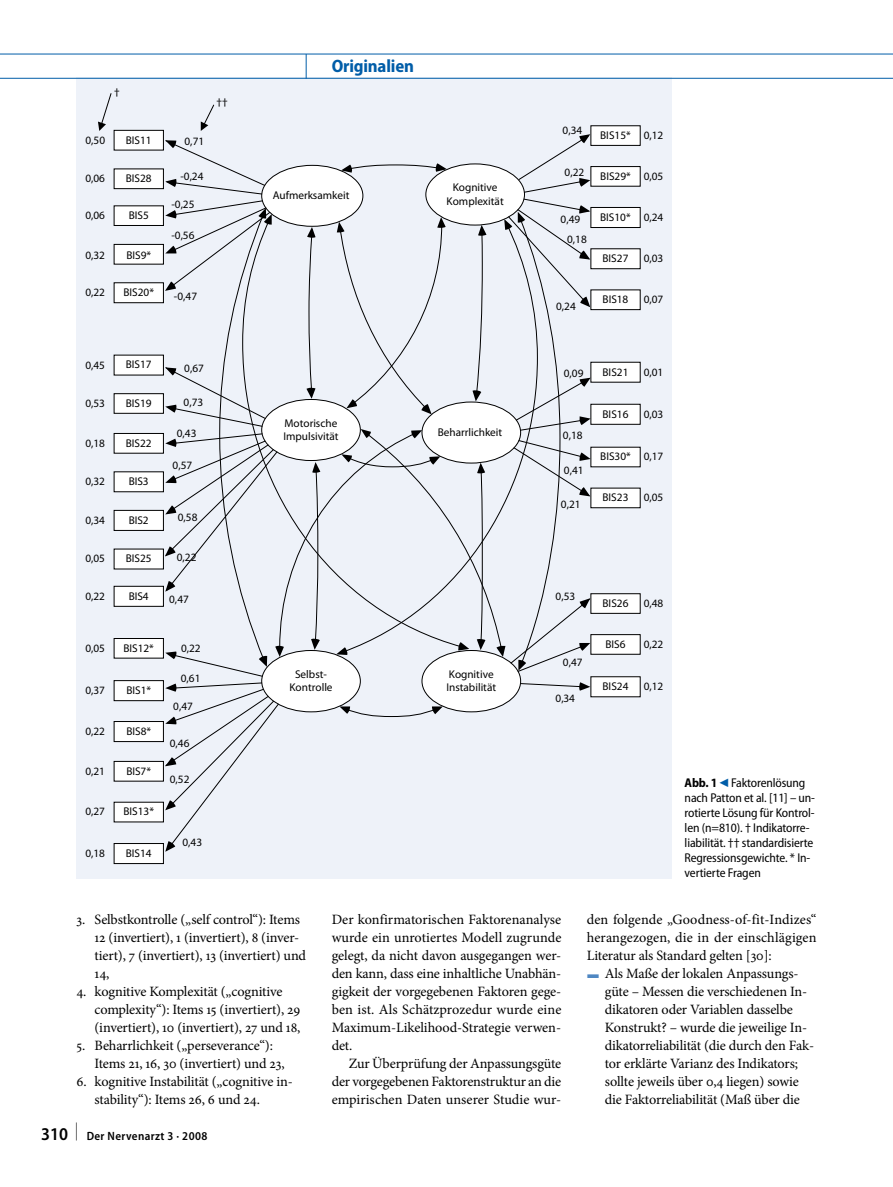
<style>
.page{position:relative;width:893px;height:1187px;background:#fff}
.page>*{position:absolute;margin:0;border:0;box-sizing:border-box;transform-origin:0 0}
.t1{font:700 semi-condensed 18px "Myriad Pro";letter-spacing:-.01em;color:#005da8}
._010_fliesstext_ohne{font:15px "Myriad Pro";color:#000}
._011_aufzaehlung_1_o{font:14.25px/18px "Minion Pro";letter-spacing:-.01em;color:#000}
._010_fliesstext_ohne-2{font:14.25px/18px "Minion Pro";letter-spacing:-.005em;color:#000;text-align:justify}
._010_fliesstext_mit{font:14.25px/18px "Minion Pro";letter-spacing:-.005em;color:#000;text-align:justify}
._024_abb_legende{font:semi-condensed 12.75px/15px "Myriad Pro";letter-spacing:-.01em;color:#000}
.t2{font:600 semi-condensed 12px "Myriad Pro";letter-spacing:.03em;color:#000}
.t3{font:11.25px/13.5px "Myriad Pro";color:#000;text-align:center}
.s1{font-weight:700}
.s2{font-family:"S Buttons";font-stretch:normal;font-size:14.25px;color:#005da8}
.s3{font-family:"Minion Pro";font-size:14.25px}
.s4{font-size:18px}
.s5{font-family:"S Buttons";color:#4f87c2}
</style>
<div class="page">
<div style="left:77px;top:78px;width:595px;height:800px;background:#eef2f9"></div>
<div style="left:114px;top:843px;width:49px;height:20px;background:#fff"></div>
<div style="left:591px;top:126px;width:49px;height:19px;background:#fff"></div>
<div style="left:590px;top:125px;width:51px;height:21px;border:1px solid #000"></div>
<div style="left:591px;top:166px;width:49px;height:20px;background:#fff"></div>
<div style="left:590px;top:166px;width:51px;height:20px;border:1px solid #000"></div>
<div style="left:591px;top:207px;width:49px;height:20px;background:#fff"></div>
<div style="left:590px;top:207px;width:51px;height:21px;border:1px solid #000"></div>
<div style="left:591px;top:249px;width:49px;height:20px;background:#fff"></div>
<div style="left:590px;top:248px;width:51px;height:21px;border:1px solid #000"></div>
<div style="left:591px;top:290px;width:49px;height:19px;background:#fff"></div>
<div style="left:590px;top:289px;width:51px;height:21px;border:1px solid #000"></div>
<div style="left:591px;top:362px;width:49px;height:20px;background:#fff"></div>
<div style="left:591px;top:404px;width:49px;height:20px;background:#fff"></div>
<div style="left:591px;top:447px;width:49px;height:20px;background:#fff"></div>
<div style="left:591px;top:488px;width:49px;height:19px;background:#fff"></div>
<div style="left:591px;top:593px;width:49px;height:20px;background:#fff"></div>
<div style="left:590px;top:593px;width:51px;height:20px;border:1px solid #000"></div>
<div style="left:591px;top:634px;width:49px;height:20px;background:#fff"></div>
<div style="left:590px;top:634px;width:51px;height:20px;border:1px solid #000"></div>
<div style="left:591px;top:676px;width:49px;height:20px;background:#fff"></div>
<svg style="left:98px;top:93px;width:493px;height:758px"></svg>
<hr style="left:0;top:54px;width:893px;height:1px;background:#005da8">
<hr style="left:0;top:78px;width:893px;height:1px;background:#005da8">
<svg style="left:306px;top:54px;width:1px;height:25px"></svg>
<p class="t3" style="left:114px;top:85px;width:7px">†</p>
<p class="t3" style="left:85px;top:133px;width:21px">0,50</p>
<p class="t3" style="left:126px;top:133px;width:27px">BIS11</p>
<p class="t3" style="left:85px;top:171px;width:21px">0,06</p>
<p class="t3" style="left:126px;top:171px;width:27px">BIS28</p>
<p class="t3" style="left:85px;top:208px;width:21px">0,06</p>
<p class="t3" style="left:129px;top:208px;width:22px">BIS5</p>
<p class="t3" style="left:85px;top:248px;width:21px">0,32</p>
<p class="t3" style="left:126px;top:248px;width:26px">BIS9*</p>
<p class="t3" style="left:85px;top:285px;width:21px">0,22</p>
<p class="t3" style="left:123px;top:285px;width:32px">BIS20*</p>
<p class="t3" style="left:184px;top:134px;width:21px">0,71</p>
<p class="t3" style="left:180px;top:169px;width:25px">-0,24</p>
<p class="t3" style="left:171px;top:197px;width:25px">-0,25</p>
<p class="t3" style="left:171px;top:228px;width:25px">-0,56</p>
<p class="t3" style="left:216px;top:95px;width:13px">††</p>
<p class="t3" style="left:174px;top:289px;width:25px">-0,47</p>
<p class="t3" style="left:85px;top:358px;width:21px">0,45</p>
<p class="t3" style="left:126px;top:357px;width:27px">BIS17</p>
<p class="t3" style="left:85px;top:396px;width:21px">0,53</p>
<p class="t3" style="left:126px;top:396px;width:27px">BIS19</p>
<p class="t3" style="left:85px;top:436px;width:21px">0,18</p>
<p class="t3" style="left:126px;top:436px;width:27px">BIS22</p>
<p class="t3" style="left:85px;top:474px;width:21px">0,32</p>
<p class="t3" style="left:129px;top:474px;width:22px">BIS3</p>
<p class="t3" style="left:85px;top:513px;width:21px">0,34</p>
<p class="t3" style="left:129px;top:513px;width:22px">BIS2</p>
<p class="t3" style="left:85px;top:551px;width:21px">0,05</p>
<p class="t3" style="left:126px;top:551px;width:27px">BIS25</p>
<p class="t3" style="left:85px;top:589px;width:21px">0,22</p>
<p class="t3" style="left:129px;top:589px;width:22px">BIS4</p>
<p class="t3" style="left:85px;top:641px;width:21px">0,05</p>
<p class="t3" style="left:123px;top:641px;width:32px">BIS12*</p>
<p class="t3" style="left:85px;top:683px;width:21px">0,37</p>
<p class="t3" style="left:126px;top:683px;width:26px">BIS1*</p>
<p class="t3" style="left:85px;top:724px;width:21px">0,22</p>
<p class="t3" style="left:126px;top:724px;width:26px">BIS8*</p>
<p class="t3" style="left:85px;top:763px;width:21px">0,21</p>
<p class="t3" style="left:126px;top:763px;width:26px">BIS7*</p>
<p class="t3" style="left:85px;top:804px;width:21px">0,27</p>
<p class="t3" style="left:123px;top:804px;width:32px">BIS13*</p>
<p class="t3" style="left:85px;top:846px;width:21px">0,18</p>
<p class="t3" style="left:126px;top:846px;width:27px">BIS14</p>
<p class="t3" style="left:184px;top:361px;width:21px">0,67</p>
<p class="t3" style="left:184px;top:395px;width:21px">0,73</p>
<p class="t3" style="left:177px;top:426px;width:21px">0,43</p>
<p class="t3" style="left:173px;top:458px;width:21px">0,57</p>
<p class="t3" style="left:178px;top:510px;width:21px">0,58</p>
<p class="t3" style="left:177px;top:550px;width:21px">0,22</p>
<p class="t3" style="left:169px;top:592px;width:21px">0,47</p>
<p class="t3" style="left:181px;top:641px;width:21px">0,22</p>
<p class="t3" style="left:181px;top:671px;width:21px">0,61</p>
<p class="t3" style="left:173px;top:699px;width:21px">0,47</p>
<p class="t3" style="left:170px;top:736px;width:21px">0,46</p>
<p class="t3" style="left:170px;top:772px;width:21px">0,52</p>
<p class="t3" style="left:182px;top:835px;width:21px">0,43</p>
<p class="t1" style="left:332px;top:56px;width:84px">Originalien</p>
<p class="t3" style="left:273px;top:188px;width:78px">Aufmerksamkeit</p>
<p class="t3" style="left:447px;top:180px;width:59px">Kognitive<br>Komplexität</p>
<p class="t3" style="left:283px;top:416px;width:57px;text-align:left">Motorische<br>Impulsivität</p>
<p class="t3" style="left:289px;top:667px;width:45px">Selbst-<br>Kontrolle</p>
<p class="t3" style="left:438px;top:425px;width:66px">Beharrlichkeit</p>
<p class="t3" style="left:446px;top:667px;width:51px;text-align:left">Kognitive<br>Instabilität</p>
<p class="t3" style="left:562px;top:124px;width:21px">0,34</p>
<p class="t3" style="left:565px;top:165px;width:21px">0,22</p>
<p class="t3" style="left:560px;top:209px;width:28px;line-height:19.5px">0,49<br>0,18</p>
<p class="t3" style="left:556px;top:299px;width:21px">0,24</p>
<p class="t3" style="left:600px;top:128px;width:65px">BIS15* 0,12</p>
<p class="t3" style="left:600px;top:169px;width:65px">BIS29* 0,05</p>
<p class="t3" style="left:600px;top:210px;width:65px">BIS10* 0,24</p>
<p class="t3" style="left:603px;top:251px;width:27px">BIS27</p>
<p class="t3" style="left:644px;top:251px;width:21px">0,03</p>
<p class="t3" style="left:603px;top:292px;width:27px">BIS18</p>
<p class="t3" style="left:644px;top:292px;width:21px">0,07</p>
<p class="t3" style="left:564px;top:366px;width:21px">0,09</p>
<p class="t3" style="left:563px;top:428px;width:21px">0,18</p>
<p class="t3" style="left:564px;top:463px;width:21px">0,41</p>
<p class="t3" style="left:561px;top:497px;width:21px">0,21</p>
<p class="t3" style="left:603px;top:365px;width:27px">BIS21</p>
<p class="t3" style="left:644px;top:365px;width:21px">0,01</p>
<p class="t3" style="left:603px;top:407px;width:27px">BIS16</p>
<p class="t3" style="left:644px;top:407px;width:21px">0,03</p>
<p class="t3" style="left:600px;top:449px;width:65px">BIS30* 0,17</p>
<p class="t3" style="left:603px;top:490px;width:27px">BIS23</p>
<p class="t3" style="left:644px;top:490px;width:21px">0,05</p>
<p class="t3" style="left:555px;top:589px;width:21px">0,53</p>
<p class="t3" style="left:563px;top:655px;width:21px">0,47</p>
<p class="t3" style="left:555px;top:691px;width:21px">0,34</p>
<p class="t3" style="left:603px;top:596px;width:27px">BIS26</p>
<p class="t3" style="left:644px;top:596px;width:21px">0,48</p>
<p class="t3" style="left:605px;top:637px;width:22px">BIS6</p>
<p class="t3" style="left:644px;top:637px;width:21px">0,22</p>
<p class="t3" style="left:603px;top:679px;width:27px">BIS24</p>
<p class="t3" style="left:644px;top:679px;width:21px">0,12</p>
<p class="_024_abb_legende" style="left:685px;top:775px;width:132px"><span class="s1">Abb. 1</span><span class="s2">9</span>Faktorenlösung nach Patton et al. [11] – un&shy;rotierte Lösung für Kontrol&shy;len (n=810). † Indikatorre&shy;liabilität. †† standardisierte<br>Regressionsgewichte. * In&shy;vertierte Fragen</p>
<p class="_010_fliesstext_ohne" style="left:85px;top:908px;width:478px">†† standardisierte Regressionsgewichte<span class="s3">Der konfirmatorischen Faktorenanalyse</span></p>
<p class="_010_fliesstext_ohne-2" style="left:332px;top:928px;width:231px">wurde ein unrotiertes Modell zugrunde gelegt, da nicht davon ausgegangen wer&shy;den kann, dass eine inhaltliche Unabhän&shy;gigkeit der vorgegebenen Faktoren gege&shy;ben ist. Als Schätzprozedur wurde eine Maximum-Likelihood-Strategie verwen&shy;det.</p>
<p class="_010_fliesstext_mit" style="left:332px;top:1054px;width:231px;text-indent:17px">Zur Überprüfung der Anpassungsgüte der vorgegebenen Faktorenstruktur an die empirischen Daten unserer Studie wur-</p>
<p class="_011_aufzaehlung_1_o" style="left:95px;top:910px;width:213px;text-indent:-18px">3. Selbstkontrolle („self control“): Items 12 (invertiert), 1 (invertiert), 8 (inver&shy;tiert), 7 (invertiert), 13 (invertiert) und 14,</p>
<p class="_011_aufzaehlung_1_o" style="left:95px;top:982px;width:207px;text-indent:-18px">4. kognitive Komplexität („cognitive complexity“): Items 15 (invertiert), 29 (invertiert), 10 (invertiert), 27 und 18,</p>
<p class="_011_aufzaehlung_1_o" style="left:95px;top:1036px;width:192px;text-indent:-18px">5. Beharrlichkeit („perseverance“):<br>Items 21, 16, 30 (invertiert) und 23,</p>
<p class="_011_aufzaehlung_1_o" style="left:95px;top:1072px;width:200px;text-indent:-18px">6. kognitive Instabilität („cognitive in&shy;stability“): Items 26, 6 und 24.</p>
<p class="_010_fliesstext_ohne" style="left:85px;top:928px;width:123px">* Invertierte Fragen</p>
<p class="t2" style="left:41px;top:1129px;width:168px"><span class="s4">310 </span><sup>|</sup> Der Nervenarzt 3 · 2008</p>
<p class="_010_fliesstext_mit" style="left:587px;top:910px;width:231px">den folgende „Goodness-of-fit-Indizes“ herangezogen, die in der einschlägigen Literatur als Standard gelten [30]:</p>
<p class="_011_aufzaehlung_1_o" style="left:605px;top:964px;width:211px;text-indent:-18px"><span class="s5">F</span> Als Maße der lokalen Anpassungs&shy;güte – Messen die verschiedenen In&shy;dikatoren oder Variablen dasselbe Konstrukt? – wurde die jeweilige In&shy;dikatorreliabilität (die durch den Fak&shy;tor erklärte Varianz des Indikators; sollte jeweils über 0,4 liegen) sowie die Faktorreliabilität (Maß über die</p>
</div>
